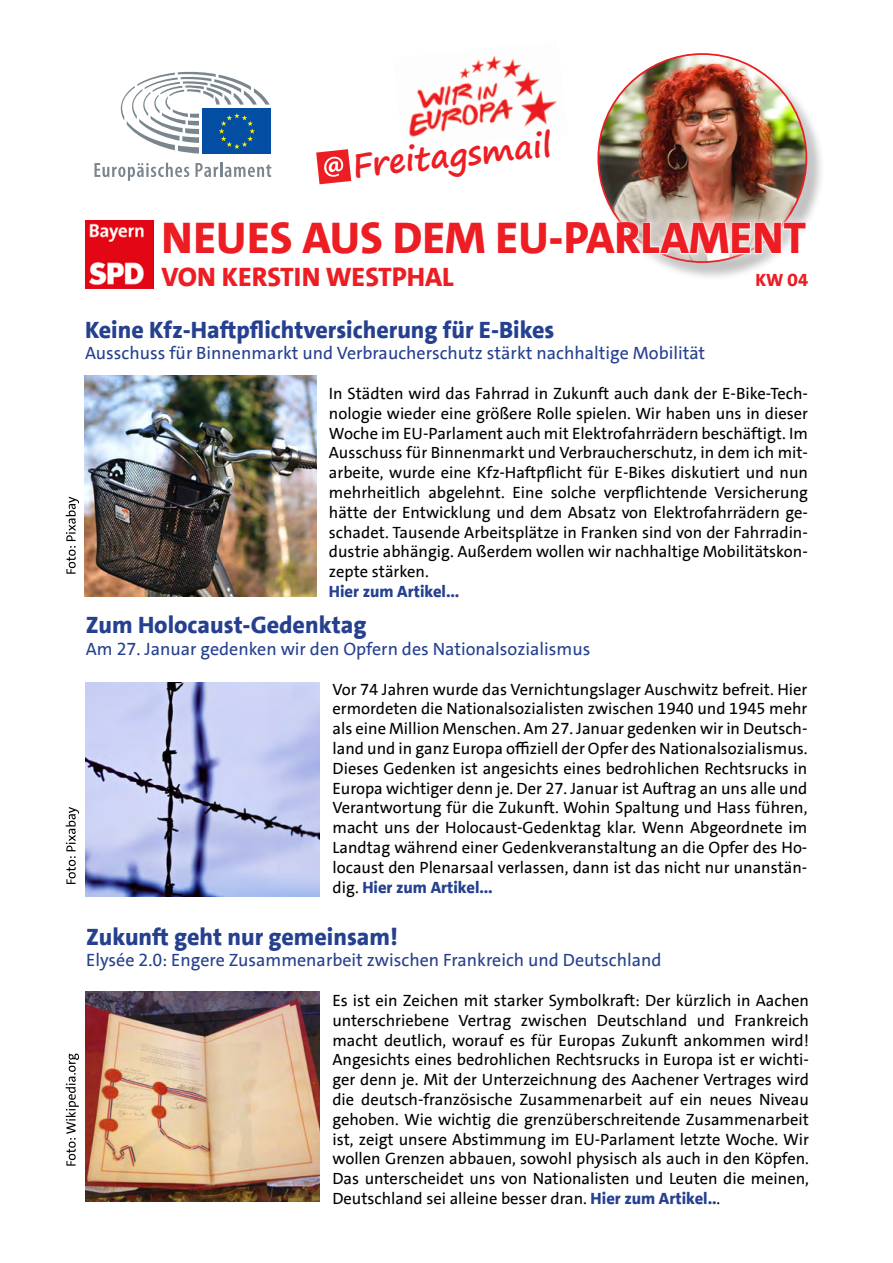
<style>
.page{position:relative;width:893px;height:1263px;background:#fff}
.page>*{position:absolute;margin:0;border:0;box-sizing:border-box;transform-origin:0 0}
.t1{font:800 45px "SPD The Sans Versal";color:#ed1d24}
.t2{font:700 32.7px "Segoe Print";color:#ed1d24}
.t3{font:800 27px "SPD The Sans Versal";color:#ed1d24}
.t4{font:800 24px "SPD The Sans";color:#25408f}
.t5{font:18px "SPD The Sans";color:#25408f}
.t6{font:800 18px "SPD The Sans Versal";color:#ed1d24}
.t7{font:16.5px/19.8px "SPD The Sans";color:#000;text-align:justify}
.t8{font:800 16.5px "SPD The Sans";color:#25408f}
.s1{font-weight:800;color:#25408f}
</style>
<div class="page">
<div style="left:599px;top:55px;width:227px;height:227px;background:#000;opacity:.25"></div>
<div style="left:588px;top:44px;width:229px;height:228px;background:#fff;opacity:.75"></div>
<svg style="left:94px;top:163px;width:95px;height:18px"></svg>
<svg style="left:195px;top:163px;width:76px;height:14px"></svg>
<svg style="left:120px;top:71px;width:150px;height:83px"></svg>
<div style="left:153px;top:212px;width:664px;height:83px;background:#fff"></div>
<svg style="left:618px;top:221px;width:189px;height:34px"></svg>
<img style="left:85px;top:220px;width:68px;height:68px">
<img style="left:416px;top:55px;width:141px;height:51px">
<svg style="left:316px;top:98px;width:236px;height:87px"></svg>
<img style="left:86px;top:992px;width:234px;height:210px">
<img style="left:85px;top:375px;width:231px;height:221px">
<svg style="left:66px;top:497px;width:13px;height:77px"></svg>
<svg style="left:66px;top:1053px;width:13px;height:113px"></svg>
<img style="left:86px;top:682px;width:234px;height:215px">
<svg style="left:66px;top:807px;width:13px;height:77px"></svg>
<h2 class="t2" style="left:350px;top:136px;width:201px;rotate:-6deg">Freitagsmail</h2>
<h1 class="t1" style="left:162px;top:209px;width:646px">NEUES AUS DEM EU-PARLAMENT</h1>
<h3 class="t3" style="left:162px;top:259px;width:294px">VON KERSTIN WESTPHAL</h3>
<p class="t6" style="left:756px;top:268px;width:54px">KW 04</p>
<h3 class="t4" style="left:85px;top:314px;width:471px">Keine Kfz-Haftpflichtversicherung für E-Bikes</h3>
<p class="t5" style="left:85px;top:342px;width:622px">Ausschuss für Binnenmarkt und Verbraucherschutz stärkt nachhaltige Mobilität</p>
<p class="t7" style="left:329px;top:384px;width:480px">In Städten wird das Fahrrad in Zukunft auch dank der E-Bike-Tech&shy;nologie wieder eine größere Rolle spielen. Wir haben uns in dieser Woche im EU-Parlament auch mit Elektrofahrrädern beschäftigt. Im Ausschuss für Binnenmarkt und Verbraucherschutz, in dem ich mit&shy;arbeite, wurde eine Kfz-Haftpflicht für E-Bikes diskutiert und nun mehrheitlich abgelehnt. Eine solche verpflichtende Versicherung hätte der Entwicklung und dem Absatz von Elektrofahrrädern ge&shy;schadet. Tausende Arbeitsplätze in Franken sind von der Fahrradin&shy;dustrie abhängig. Außerdem wollen wir nachhaltige Mobilitätskon&shy;zepte stärken.</p>
<p class="t8" style="left:329px;top:581px;width:132px">Hier zum Artikel...</p>
<h3 class="t4" style="left:86px;top:610px;width:282px">Zum Holocaust-Gedenktag</h3>
<p class="t5" style="left:86px;top:637px;width:506px">Am 27. Januar gedenken wir den Opfern des Nationalsozialismus</p>
<p class="t7" style="left:333px;top:679px;width:476px">Vor 74 Jahren wurde das Vernichtungslager Auschwitz befreit. Hier ermordeten die Nationalsozialisten zwischen 1940 und 1945 mehr als eine Million Menschen. Am 27. Januar gedenken wir in Deutsch&shy;land und in ganz Europa offiziell der Opfer des Nationalsozialismus.<br>Dieses Gedenken ist angesichts eines bedrohlichen Rechtsrucks in Europa wichtiger denn je. Der 27. Januar ist Auftrag an uns alle und Verantwortung für die Zukunft. Wohin Spaltung und Hass führen, macht uns der Holocaust-Gedenktag klar. Wenn Abgeordnete im Landtag während einer Gedenkveranstaltung an die Opfer des Ho&shy;locaust den Plenarsaal verlassen, dann ist das nicht nur unanstän&shy;dig. <span class="s1">Hier zum Artikel...</span></p>
<h3 class="t4" style="left:86px;top:921px;width:313px">Zukunft geht nur gemeinsam!</h3>
<p class="t5" style="left:86px;top:949px;width:577px">Elysée 2.0: Engere Zusammenarbeit zwischen Frankreich und Deutschland</p>
<p class="t7" style="left:332px;top:991px;width:478px">Es ist ein Zeichen mit starker Symbolkraft: Der kürzlich in Aachen unterschriebene Vertrag zwischen Deutschland und Frankreich macht deutlich, worauf es für Europas Zukunft ankommen wird!<br>Angesichts eines bedrohlichen Rechtsrucks in Europa ist er wichti&shy;ger denn je. Mit der Unterzeichnung des Aachener Vertrages wird die deutsch-französische Zusammenarbeit auf ein neues Niveau gehoben. Wie wichtig die grenzüberschreitende Zusammenarbeit ist, zeigt unsere Abstimmung im EU-Parlament letzte Woche. Wir wollen Grenzen abbauen, sowohl physisch als auch in den Köpfen.<br>Das unterscheidet uns von Nationalisten und Leuten die meinen, Deutschland sei alleine besser dran. <span class="s1">Hier zum Artikel..</span>.</p>
</div>
